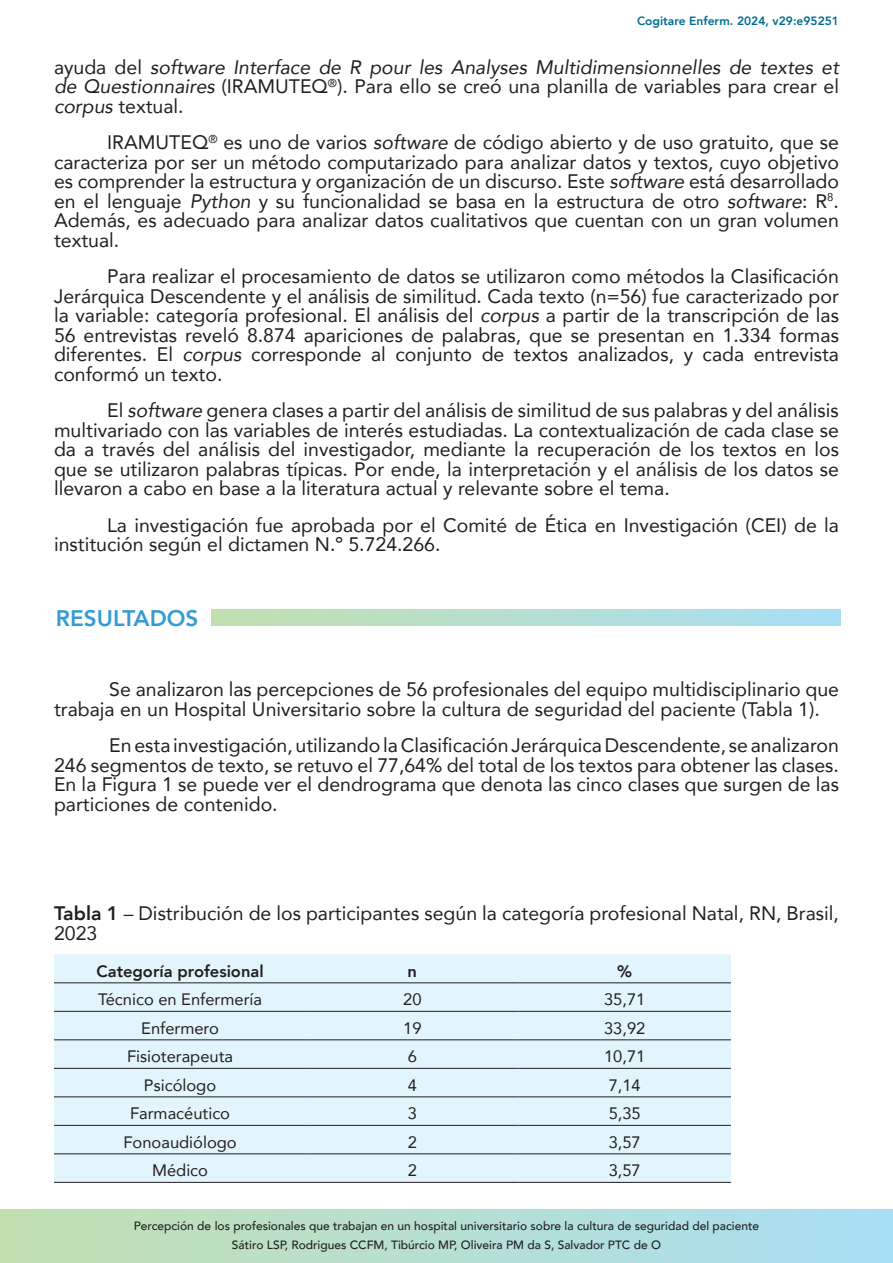
<style>
.page{position:relative;width:893px;height:1263px;background:#fff}
.page>*{position:absolute;margin:0;border:0;box-sizing:border-box;transform-origin:0 0}
.t1{font:800 22.5px "Avenir";color:#349bd3}
.t2{font:19.5px/19.5px "Avenir";color:#231f20;text-align:justify}
.t3{font:italic 19.5px/19.5px "Avenir";color:#231f20;text-align:justify}
.t4{font:16.5px "Avenir";color:#231f20}
.t5{font:800 16.5px "Avenir";color:#231f20}
.t6{font:500 12px/18.6px "Avenir";color:#231f20;text-align:center}
.t7{font:800 12px "Avenir";color:#006c95}
.s1{font-style:normal}
.s2{font-style:italic}
.s3{font-weight:800}
</style>
<div class="page">
<svg style="left:0;top:1209px;width:893px;height:54px;background:#b6dfd2"></svg>
<div style="left:212px;top:609px;width:629px;height:17px;background:linear-gradient(to right,#c3dfaf,#a9dff7)"></div>
<div style="left:54px;top:954px;width:677px;height:228px;background:#e2f4fc"></div>
<hr style="left:54px;top:982px;width:252px;height:1px;background:#231f20">
<hr style="left:306px;top:982px;width:212px;height:1px;background:#231f20">
<hr style="left:518px;top:982px;width:213px;height:1px;background:#231f20">
<hr style="left:54px;top:1011px;width:252px;height:1px;background:#231f20">
<hr style="left:306px;top:1011px;width:212px;height:1px;background:#231f20">
<hr style="left:518px;top:1011px;width:213px;height:1px;background:#231f20">
<hr style="left:54px;top:1039px;width:252px;height:1px;background:#231f20">
<hr style="left:306px;top:1039px;width:212px;height:1px;background:#231f20">
<hr style="left:518px;top:1039px;width:213px;height:1px;background:#231f20">
<hr style="left:54px;top:1068px;width:252px;height:1px;background:#231f20">
<hr style="left:306px;top:1068px;width:212px;height:1px;background:#231f20">
<hr style="left:518px;top:1068px;width:213px;height:1px;background:#231f20">
<hr style="left:54px;top:1096px;width:252px;height:1px;background:#231f20">
<hr style="left:306px;top:1096px;width:212px;height:1px;background:#231f20">
<hr style="left:518px;top:1096px;width:213px;height:1px;background:#231f20">
<hr style="left:54px;top:1125px;width:252px;height:1px;background:#231f20">
<hr style="left:306px;top:1125px;width:212px;height:1px;background:#231f20">
<hr style="left:518px;top:1125px;width:213px;height:1px;background:#231f20">
<hr style="left:54px;top:1153px;width:252px;height:1px;background:#231f20">
<hr style="left:306px;top:1153px;width:212px;height:1px;background:#231f20">
<hr style="left:518px;top:1153px;width:213px;height:1px;background:#231f20">
<hr style="left:54px;top:1182px;width:252px;height:1px;background:#231f20">
<hr style="left:306px;top:1182px;width:212px;height:1px;background:#231f20">
<hr style="left:518px;top:1182px;width:213px;height:1px;background:#231f20">
<p class="t7" style="left:637px;top:10px;width:203px">Cogitare Enferm. 2024, v29:e95251</p>
<p class="t3" style="left:54px;top:57px;width:786px"><span class="s1">ayuda del</span> software Interface de R pour les Analyses Multidimensionnelles de textes et de Questionnaires <span class="s1">(IRAMUTEQ</span><sup>®</sup><span class="s1">). Para ello se creó una planilla de variables para crear el </span>corpus <span class="s1">textual.</span></p>
<p class="t2" style="left:54px;top:132px;width:786px;text-indent:53px">IRAMUTEQ<sup>®</sup> es uno de varios <span class="s2">software</span> de código abierto y de uso gratuito, que se caracteriza por ser un método computarizado para analizar datos y textos, cuyo objetivo es comprender la estructura y organización de un discurso. Este <span class="s2">software</span> está desarrollado en el lenguaje <span class="s2">Python</span> y su funcionalidad se basa en la estructura de otro <span class="s2">software</span>: R<sup>8</sup>.<br>Además, es adecuado para analizar datos cualitativos que cuentan con un gran volumen textual.</p>
<p class="t2" style="left:54px;top:266px;width:786px;text-indent:53px">Para realizar el procesamiento de datos se utilizaron como métodos la Clasificación Jerárquica Descendente y el análisis de similitud. Cada texto (n=56) fue caracterizado por la variable: categoría profesional. El análisis del <span class="s2">corpus</span> a partir de la transcripción de las 56 entrevistas reveló 8.874 apariciones de palabras, que se presentan en 1.334 formas diferentes. El <span class="s2">corpus</span> corresponde al conjunto de textos analizados, y cada entrevista conformó un texto.</p>
<p class="t2" style="left:54px;top:400px;width:786px;text-indent:53px">El <span class="s2">software</span> genera clases a partir del análisis de similitud de sus palabras y del análisis multivariado con las variables de interés estudiadas. La contextualización de cada clase se da a través del análisis del investigador, mediante la recuperación de los textos en los que se utilizaron palabras típicas. Por ende, la interpretación y el análisis de los datos se llevaron a cabo en base a la literatura actual y relevante sobre el tema.</p>
<p class="t2" style="left:54px;top:514px;width:786px;text-indent:53px">La investigación fue aprobada por el Comité de Ética en Investigación (CEI) de la institución según el dictamen N.º 5.724.266.</p>
<p class="t1" style="left:56px;top:597px;width:144px">RESULTADOS</p>
<p class="t2" style="left:54px;top:679px;width:786px;text-indent:55px">Se analizaron las percepciones de 56 profesionales del equipo multidisciplinario que trabaja en un Hospital Universitario sobre la cultura de seguridad del paciente (Tabla 1).</p>
<p class="t2" style="left:54px;top:735px;width:787px;text-indent:55px">En esta investigación, utilizando la Clasificación Jerárquica Descendente, se analizaron 246 segmentos de texto, se retuvo el 77,64% del total de los textos para obtener las clases.<br>En la Figura 1 se puede ver el dendrograma que denota las cinco clases que surgen de las particiones de contenido.</p>
<p class="t2" style="left:54px;top:903px;width:786px"><span class="s3">Tabla 1</span> – Distribución de los participantes según la categoría profesional Natal, RN, Brasil,<br>2023</p>
<p class="t5" style="left:97px;top:956px;width:169px">Categoría profesional</p>
<p class="t5" style="left:408px;top:956px;width:11px">n</p>
<p class="t5" style="left:617px;top:956px;width:16px">%</p>
<p class="t4" style="left:98px;top:986px;width:165px">Técnico en Enfermería</p>
<p class="t4" style="left:403px;top:986px;width:20px">20</p>
<p class="t4" style="left:604px;top:986px;width:43px">35,71</p>
<p class="t4" style="left:141px;top:1015px;width:79px">Enfermero</p>
<p class="t4" style="left:403px;top:1015px;width:20px">19</p>
<p class="t4" style="left:604px;top:1015px;width:43px">33,92</p>
<p class="t4" style="left:127px;top:1043px;width:108px">Fisioterapeuta</p>
<p class="t4" style="left:408px;top:1043px;width:11px">6</p>
<p class="t4" style="left:604px;top:1043px;width:43px">10,71</p>
<p class="t4" style="left:144px;top:1072px;width:74px">Psicólogo</p>
<p class="t4" style="left:408px;top:1072px;width:11px">4</p>
<p class="t4" style="left:609px;top:1072px;width:34px">7,14</p>
<p class="t4" style="left:130px;top:1100px;width:102px">Farmacéutico</p>
<p class="t4" style="left:408px;top:1100px;width:11px">3</p>
<p class="t4" style="left:609px;top:1100px;width:34px">5,35</p>
<p class="t4" style="left:123px;top:1129px;width:115px">Fonoaudiólogo</p>
<p class="t4" style="left:408px;top:1129px;width:11px">2</p>
<p class="t4" style="left:609px;top:1129px;width:34px">3,57</p>
<p class="t4" style="left:152px;top:1157px;width:57px">Médico</p>
<p class="t4" style="left:408px;top:1157px;width:11px">2</p>
<p class="t4" style="left:609px;top:1157px;width:34px">3,57</p>
<p class="t6" style="left:134px;top:1216px;width:627px">Percepción de los profesionales que trabajan en un hospital universitario sobre la cultura de seguridad del paciente<br>Sátiro LSP, Rodrigues CCFM, Tibúrcio MP, Oliveira PM da S, Salvador PTC de O</p>
</div>
